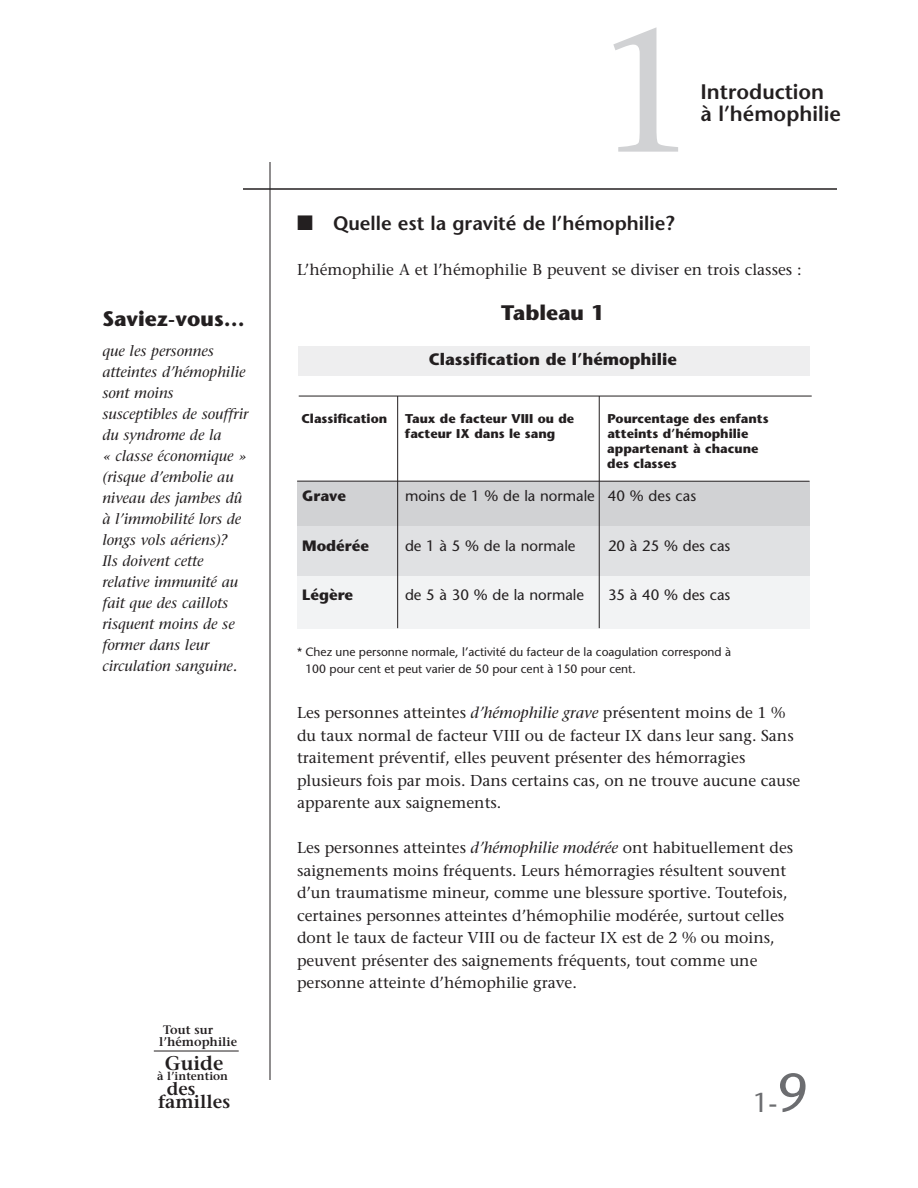
<style>
.page{position:relative;width:918px;height:1188px;background:#fff}
.page>*{position:absolute;margin:0;border:0;box-sizing:border-box;transform-origin:0 0}
.t1{font:174.6px "Stone Serif";color:#d1d2d4}
.t2{font:27px "Stone Sans";color:#6c6d70}
.t3{font:600 21px/22.5px "Stone Sans";color:#231f20}
.t4{font:700 21px "Stone Sans";color:#231f20}
.t5{font:600 19.8px "Stone Serif";color:#231f20}
.t6{font:600 19.5px "Stone Sans";color:#231f20}
.t7{font:600 18.45px "Stone Serif";color:#231f20}
.t8{font:600 18px "Stone Serif";color:#231f20}
.t9{font:700 16.5px "Stone Sans";color:#231f20}
.t10{font:15.75px/22.5px "Stone Serif";color:#231f20}
.t11{font:italic 15px/21px "Stone Serif";color:#231f20}
.t12{font:15px "Stone Sans";color:#231f20}
.t13{font:700 15px "Stone Sans";color:#231f20}
.t14{font:700 12.75px/15px "Stone Sans";color:#231f20}
.t15{font:600 12.3px/12px "Stone Serif";color:#231f20}
.t16{font:12px/16.6px "Stone Sans";color:#231f20}
.t17{font:600 11.55px "Stone Serif";color:#231f20}
.s1{font-style:italic}
.s2{font-size:54px}
</style>
<div class="page">
<div style="left:297px;top:507px;width:513px;height:69px;background:#e0e1e3"></div>
<div style="left:297px;top:482px;width:513px;height:44px;background:#d1d2d4"></div>
<div style="left:297px;top:576px;width:513px;height:52px;background:#f2f3f4"></div>
<hr style="left:397px;top:396px;width:1px;height:232px;background:#231f20">
<hr style="left:599px;top:396px;width:1px;height:232px;background:#231f20">
<div style="left:299px;top:346px;width:511px;height:30px;background:#eeeeef"></div>
<hr style="left:299px;top:396px;width:513px;height:1px;background:#231f20">
<hr style="left:297px;top:481px;width:513px;height:1px;background:#231f20">
<hr style="left:154px;top:1051px;width:85px;height:1px;background:#231f20">
<hr style="left:270px;top:162px;width:1px;height:918px;background:#231f20">
<hr style="left:243px;top:188px;width:594px;height:2px;background:#231f20">
<h3 class="t4" style="left:102px;top:306px;width:144px">Saviez-vous…</h3>
<p class="t11" style="left:102px;top:341px;width:148px">que les personnes atteintes d’hémophilie sont moins susceptibles de souffrir du syndrome de la<br>« classe économique » (risque d’embolie au niveau des jambes dû à l’immobilité lors de longs vols aériens)?<br>Ils doivent cette relative immunité au fait que des caillots risquent moins de se former dans leur circulation sanguine.</p>
<p class="t15" style="left:159px;top:1023px;width:79px;text-indent:4px">Tout sur l’hémophilie</p>
<p class="t5" style="left:165px;top:1051px;width:60px">Guide</p>
<p class="t17" style="left:157px;top:1069px;width:73px">à l’intention</p>
<p class="t8" style="left:167px;top:1077px;width:30px">des</p>
<p class="t7" style="left:158px;top:1091px;width:74px">familles</p>
<h1 class="t1" style="left:595px;top:-16px;width:102px">1</h1>
<h3 class="t3" style="left:701px;top:80px;width:142px">Introduction<br>à l’hémophilie</h3>
<p class="t6" style="left:297px;top:211px;width:379px">■ Quelle est la gravité de l’hémophilie?</p>
<p class="t10" style="left:297px;top:258px;width:506px">L’hémophilie A et l’hémophilie B peuvent se diviser en trois classes :</p>
<h3 class="t4" style="left:501px;top:300px;width:105px">Tableau 1</h3>
<p class="t9" style="left:429px;top:349px;width:249px">Classification de l’hémophilie</p>
<p class="t14" style="left:301px;top:411px;width:87px">Classification</p>
<p class="t14" style="left:405px;top:411px;width:171px">Taux de facteur VIII ou de</p>
<p class="t14" style="left:607px;top:411px;width:163px">Pourcentage des enfants</p>
<p class="t14" style="left:405px;top:426px;width:152px">facteur IX dans le sang</p>
<p class="t14" style="left:607px;top:426px;width:153px">atteints d’hémophilie appartenant à chacune des classes</p>
<p class="t13" style="left:302px;top:487px;width:45px">Grave</p>
<p class="t12" style="left:405px;top:487px;width:293px">moins de 1 % de la normale 40 % des cas</p>
<p class="t13" style="left:302px;top:536px;width:68px">Modérée</p>
<p class="t12" style="left:405px;top:536px;width:172px">de 1 à 5 % de la normale</p>
<p class="t12" style="left:608px;top:536px;width:124px">20 à 25 % des cas</p>
<p class="t13" style="left:302px;top:586px;width:53px">Légère</p>
<p class="t12" style="left:405px;top:586px;width:181px">de 5 à 30 % de la normale</p>
<p class="t12" style="left:608px;top:586px;width:124px">35 à 40 % des cas</p>
<p class="t16" style="left:305px;top:644px;width:427px;text-indent:-8px">* Chez une personne normale, l’activité du facteur de la coagulation correspond à<br>100 pour cent et peut varier de 50 pour cent à 150 pour cent.</p>
<p class="t10" style="left:297px;top:701px;width:505px">Les personnes atteintes <span class="s1">d’hémophilie grave</span> présentent moins de 1 % du taux normal de facteur VIII ou de facteur IX dans leur sang. Sans traitement préventif, elles peuvent présenter des hémorragies plusieurs fois par mois. Dans certains cas, on ne trouve aucune cause apparente aux saignements.</p>
<p class="t10" style="left:297px;top:836px;width:498px">Les personnes atteintes <span class="s1">d’hémophilie modérée</span> ont habituellement des saignements moins fréquents. Leurs hémorragies résultent souvent d’un traumatisme mineur, comme une blessure sportive. Toutefois, certaines personnes atteintes d’hémophilie modérée, surtout celles dont le taux de facteur VIII ou de facteur IX est de 2 % ou moins, peuvent présenter des saignements fréquents, tout comme une personne atteinte d’hémophilie grave.</p>
<h2 class="t2" style="left:753px;top:1085px;width:57px">1-<span class="s2">9</span></h2>
</div>
